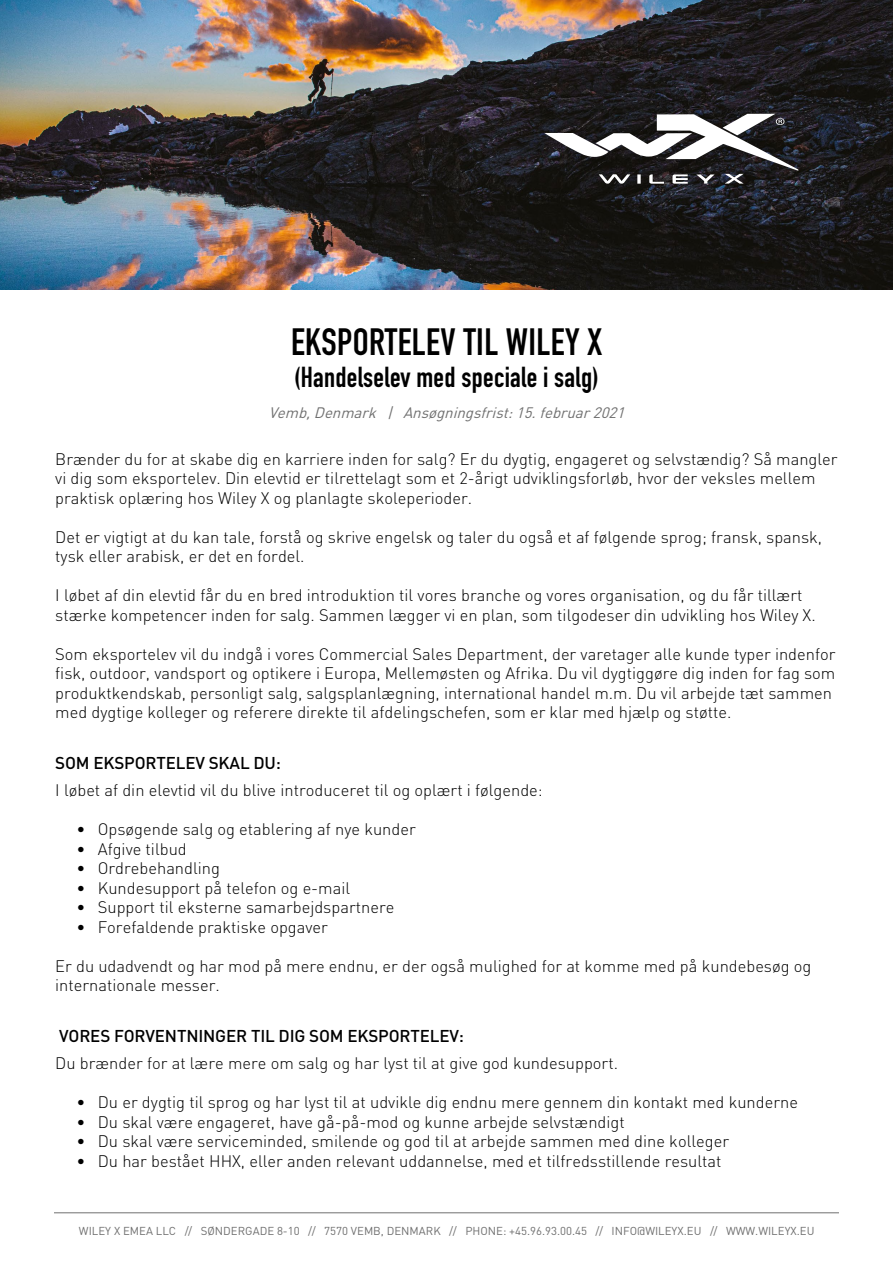
<style>
.page{position:relative;width:893px;height:1263px;background:#fff}
.page>*{position:absolute;margin:0;border:0;box-sizing:border-box;transform-origin:0 0}
.t1{font:700 37.5px "DIN Condensed";letter-spacing:.01em;color:#000}
.t2{font:700 28.5px "DIN Condensed";letter-spacing:.01em;color:#000}
.t3{font:500 16.95px "DIN";letter-spacing:-.01em;color:#000}
.t4{font:300 16.5px/19.5px "DIN";color:#000}
.t5{font:italic 15px "DIN";color:#6f6f6f}
.t6{font:11.4px "DIN";color:#6f6f6f}
</style>
<div class="page">
<img style="left:0;top:0;width:893px;height:289px">
<hr style="left:54px;top:1212px;width:785px;height:1px;background:#6f6f6f">
<div style="left:535px;top:102px;width:273px;height:93px;background:#000;opacity:.3"></div>
<svg style="left:544px;top:114px;width:255px;height:70px"></svg>
<h1 class="t1" style="left:291px;top:317px;width:312px">EKSPORTELEV TIL WILEY X</h1>
<h2 class="t2" style="left:294px;top:357px;width:306px">(Handelselev med speciale i salg)</h2>
<p class="t5" style="left:269px;top:403px;width:362px">Vemb,Denmark | Ansøgningsfrist:15.februar2021</p>
<p class="t4" style="left:55px;top:449px;width:784px">Brænder du for at skabe dig en karriere inden for salg? Er du dygtig, engageret og selvstændig? Så mangler vi dig som eksportelev. Din elevtid er tilrettelagt som et 2-årigt udviklingsforløb, hvor der veksles mellem praktisk oplæring hos Wiley X og planlagte skoleperioder.</p>
<p class="t4" style="left:55px;top:527px;width:768px">Det er vigtigt at du kan tale, forstå og skrive engelsk og taler du også et af følgende sprog; fransk, spansk, tysk eller arabisk, er det en fordel.</p>
<p class="t4" style="left:55px;top:585px;width:762px">I løbet af din elevtid får du en bred introduktion til vores branche og vores organisation, og du får tillært stærke kompetencer inden for salg. Sammen lægger vi en plan, som tilgodeser din udvikling hos Wiley X.</p>
<p class="t4" style="left:55px;top:644px;width:782px">Som eksportelev vil du indgå i vores Commercial Sales Department, der varetager alle kunde typer indenfor fisk, outdoor, vandsport og optikere i Europa, Mellemøsten og Afrika. Du vil dygtiggøre dig inden for fag som produktkendskab, personligt salg, salgsplanlægning, international handel m.m. Du vil arbejde tæt sammen med dygtige kolleger og referere direkte til afdelingschefen, som er klar med hjælp og støtte.</p>
<p class="t3" style="left:55px;top:752px;width:227px">SOM EKSPORTELEV SKAL DU:</p>
<p class="t4" style="left:55px;top:780px;width:489px">I løbet af din elevtid vil du blive introduceret til og oplært i følgende:</p>
<p class="t4" style="left:77px;top:819px;width:341px">• Opsøgende salg og etablering af nye kunder</p>
<p class="t4" style="left:77px;top:839px;width:112px">• Afgive tilbud</p>
<p class="t4" style="left:77px;top:858px;width:145px">• Ordrebehandling</p>
<p class="t4" style="left:77px;top:878px;width:275px">• Kundesupport på telefon og e-mail</p>
<p class="t4" style="left:77px;top:897px;width:319px">• Support til eksterne samarbejdspartnere</p>
<p class="t4" style="left:77px;top:917px;width:253px">• Forefaldende praktiske opgaver</p>
<p class="t4" style="left:55px;top:956px;width:758px">Er du udadvendt og har mod på mere endnu, er der også mulighed for at komme med på kundebesøg og internationale messer.</p>
<p class="t3" style="left:59px;top:1025px;width:406px">VORES FORVENTNINGER TIL DIG SOM EKSPORTELEV:</p>
<p class="t4" style="left:55px;top:1053px;width:564px">Du brænder for at lære mere om salg og har lyst til at give god kundesupport.</p>
<p class="t4" style="left:77px;top:1092px;width:723px">• Du er dygtig til sprog og har lyst til at udvikle dig endnu mere gennem din kontakt med kunderne</p>
<p class="t4" style="left:77px;top:1112px;width:550px">• Du skal være engageret, have gå-på-mod og kunne arbejde selvstændigt</p>
<p class="t4" style="left:77px;top:1131px;width:654px">• Du skal være serviceminded, smilende og god til at arbejde sammen med dine kolleger</p>
<p class="t4" style="left:77px;top:1151px;width:646px">• Du har bestået HHX, eller anden relevant uddannelse, med et tilfredsstillende resultat</p>
<p class="t6" style="left:79px;top:1224px;width:737px">WILEY X EMEA LLC // SØNDERGADE 8-10 // 7570 VEMB, DENMARK // PHONE: +45.96.93.00.45 // INFO@WILEYX.EU // WWW.WILEYX.EU</p>
</div>
